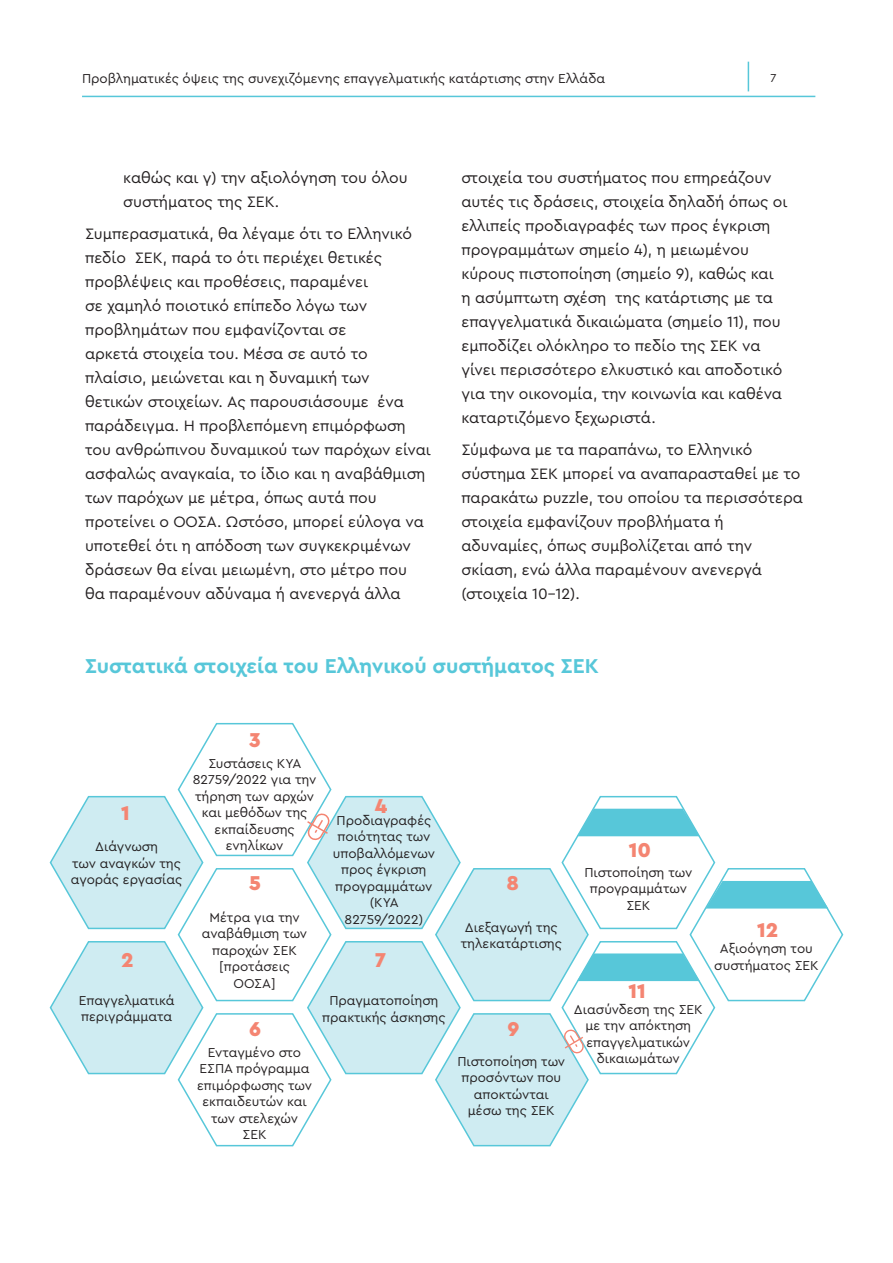
<style>
.page{position:relative;width:893px;height:1263px;background:#fff}
.page>*{position:absolute;margin:0;border:0;box-sizing:border-box;transform-origin:0 0}
.t1{font:700 21px "Cera Pro";color:#57c7d9}
.t2{font:900 21px "Cera Pro";color:#f48572}
.t3{font:15.75px/24px "Cera Pro";color:#231f20}
.t4{font:13.5px/16.5px "Cera Pro";color:#231f20;text-align:center}
.t5{font:12px "Cera Pro";color:#231f20}
</style>
<div class="page">
<hr style="left:82px;top:96px;width:733px;height:1px;background:#57c7d9">
<svg style="left:748px;top:62px;width:1px;height:29px"></svg>
<svg style="left:49px;top:722px;width:795px;height:425px"></svg>
<p class="t4" style="left:82px;top:70px;width:524px">Προβληματικές όψεις της συνεχιζόμενης επαγγελματικής κατάρτισης στην Ελλάδα</p>
<p class="t5" style="left:770px;top:70px;width:8px">7</p>
<p class="t3" style="left:123px;top:165px;width:286px">καθώς και γ) την αξιολόγηση του όλου συστήματος της ΣΕΚ.</p>
<p class="t3" style="left:85px;top:221px;width:347px">Συμπερασματικά, θα λέγαμε ότι το Ελληνικό πεδίο ΣΕΚ, παρά το ότι περιέχει θετικές προβλέψεις και προθέσεις, παραμένει<br>σε χαμηλό ποιοτικό επίπεδο λόγω των προβλημάτων που εμφανίζονται σε<br>αρκετά στοιχεία του. Μέσα σε αυτό το πλαίσιο, μειώνεται και η δυναμική των θετικών στοιχείων. Ας παρουσιάσουμε ένα παράδειγμα. Η προβλεπόμενη επιμόρφωση του ανθρώπινου δυναμικού των παρόχων είναι ασφαλώς αναγκαία, το ίδιο και η αναβάθμιση των παρόχων με μέτρα, όπως αυτά που προτείνει ο ΟΟΣΑ. Ωστόσο, μπορεί εύλογα να υποτεθεί ότι η απόδοση των συγκεκριμένων δράσεων θα είναι μειωμένη, στο μέτρο που<br>θα παραμένουν αδύναμα ή ανενεργά άλλα</p>
<p class="t3" style="left:461px;top:165px;width:327px">στοιχεία του συστήματος που επηρεάζουν αυτές τις δράσεις, στοιχεία δηλαδή όπως οι ελλιπείς προδιαγραφές των προς έγκριση προγραμμάτων σημείο 4), η μειωμένου κύρους πιστοποίηση (σημείο 9), καθώς και<br>η ασύμπτωτη σχέση της κατάρτισης με τα επαγγελματικά δικαιώματα (σημείο 11), που εμποδίζει ολόκληρο το πεδίο της ΣΕΚ να γίνει περισσότερο ελκυστικό και αποδοτικό για την οικονομία, την κοινωνία και καθένα καταρτιζόμενο ξεχωριστά.</p>
<p class="t3" style="left:461px;top:437px;width:343px">Σύμφωνα με τα παραπάνω, το Ελληνικό σύστημα ΣΕΚ μπορεί να αναπαρασταθεί με το παρακάτω puzzle, του οποίου τα περισσότερα στοιχεία εμφανίζουν προβλήματα ή αδυναμίες, όπως συμβολίζεται από την σκίαση, ενώ άλλα παραμένουν ανενεργά (στοιχεία 10-12).</p>
<h1 class="t1" style="left:85px;top:652px;width:515px">Συστατικά στοιχεία του Ελληνικού συστήματος ΣΕΚ</h1>
<h1 class="t2" style="left:249px;top:725px;width:13px">3</h1>
<p class="t4" style="left:193px;top:754px;width:125px">Συστάσεις ΚΥΑ<br>82759/2022 για την τήρηση των αρχών και μεθόδων της εκπαίδευσης ενηλίκων</p>
<h1 class="t2" style="left:375px;top:792px;width:14px">4</h1>
<h1 class="t2" style="left:121px;top:799px;width:10px">1</h1>
<p class="t4" style="left:333px;top:811px;width:104px">Προδιαγραφές ποιότητας των υποβαλλόμενων προς έγκριση προγραμμάτων (ΚΥΑ<br>82759/2022)</p>
<p class="t4" style="left:71px;top:838px;width:113px">Διάγνωση<br>των αναγκών της αγοράς εργασίας</p>
<h1 class="t2" style="left:249px;top:869px;width:13px">5</h1>
<h1 class="t2" style="left:506px;top:869px;width:14px">8</h1>
<p class="t4" style="left:202px;top:908px;width:107px">Μέτρα για την αναβάθμιση των παροχών ΣΕΚ [προτάσεις<br>ΟΟΣΑ]</p>
<p class="t4" style="left:461px;top:918px;width:103px">Διεξαγωγή της τηλεκατάρτισης</p>
<h1 class="t2" style="left:121px;top:945px;width:14px">2</h1>
<h1 class="t2" style="left:375px;top:945px;width:13px">7</h1>
<p class="t4" style="left:79px;top:991px;width:97px;text-align:left">Επαγγελματικά περιγράμματα</p>
<p class="t4" style="left:322px;top:992px;width:125px">Πραγματοποίηση πρακτικής άσκησης</p>
<h1 class="t2" style="left:249px;top:1015px;width:13px">6</h1>
<h1 class="t2" style="left:508px;top:1015px;width:13px">9</h1>
<p class="t4" style="left:197px;top:1043px;width:117px">Ενταγμένο στο<br>ΕΣΠΑ πρόγραμμα επιμόρφωσης των εκπαιδευτών και των στελεχών<br>ΣΕΚ</p>
<p class="t4" style="left:457px;top:1052px;width:109px">Πιστοποίηση των προσόντων που αποκτώνται μέσω της ΣΕΚ</p>
<h1 class="t2" style="left:629px;top:836px;width:24px">10</h1>
<p class="t4" style="left:584px;top:863px;width:109px">Πιστοποίηση των προγραμμάτων<br>ΣΕΚ</p>
<h1 class="t2" style="left:629px;top:977px;width:19px">11</h1>
<p class="t4" style="left:574px;top:1000px;width:130px">Διασύνδεση της ΣΕΚ με την απόκτηση επαγγελματικών δικαιωμάτων</p>
<h1 class="t2" style="left:757px;top:915px;width:23px">12</h1>
<p class="t4" style="left:714px;top:940px;width:106px">Αξιοόγηση του συστήματος ΣΕΚ</p>
</div>
